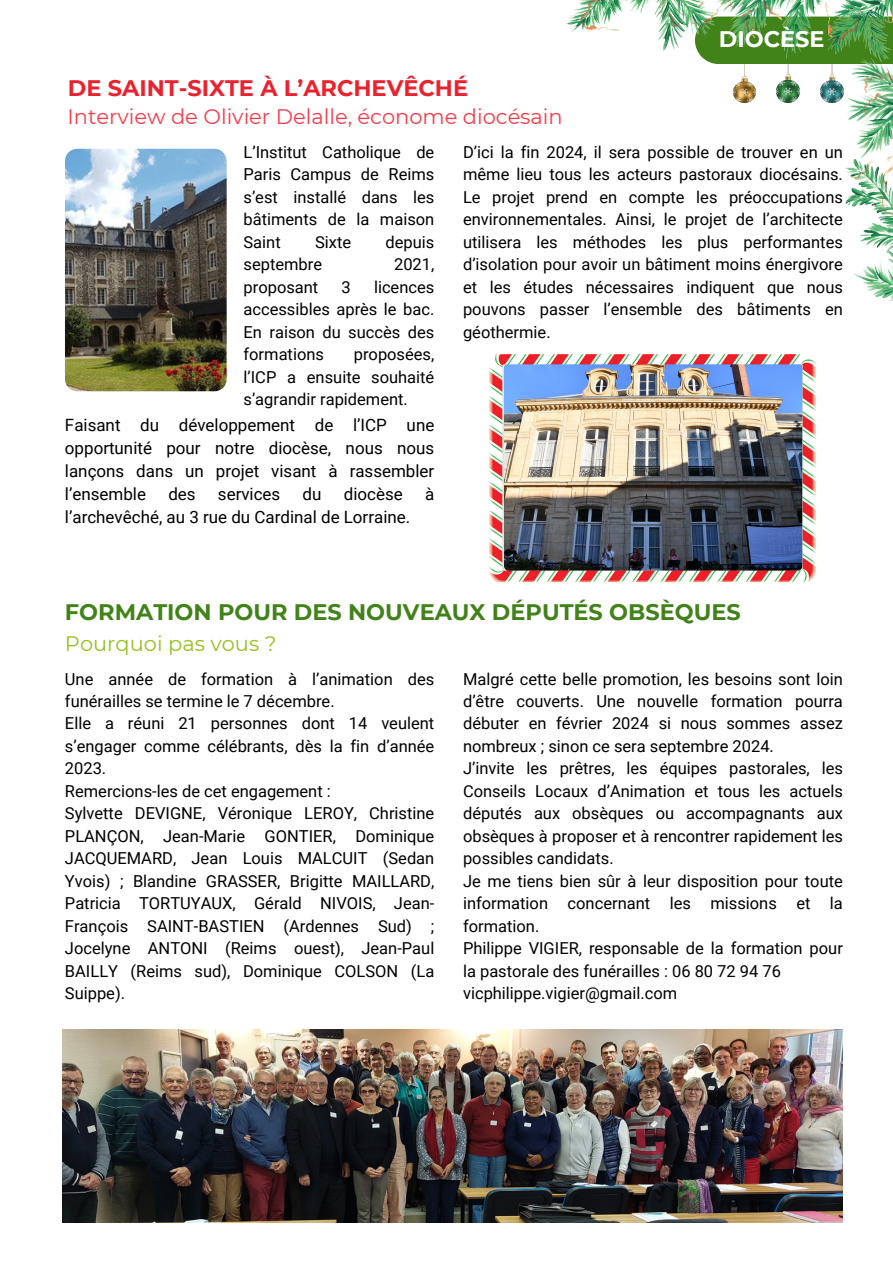
<style>
.page{position:relative;width:893px;height:1264px;background:#fff}
.page>*{position:absolute;margin:0;border:0;box-sizing:border-box;transform-origin:0 0}
.t1{font:700 22.5px "Montserrat";color:#418219}
.t2{font:700 22.5px "Montserrat";color:#eb212e}
.t3{font:700 22.5px "Montserrat";color:#fff}
.t4{font:21px "Montserrat";color:#f63b4b}
.t5{font:21px "Montserrat";color:#95c11e}
.t6{font:16.95px/23.1px "Roboto";color:#000;text-align:justify}
.t7{font:16.5px/22.5px "Roboto";color:#000;text-align:justify}
</style>
<div class="page">
<img style="left:65px;top:149px;width:162px;height:242px;border-radius:12px">
<img style="left:567px;top:0;width:325px;height:301px">
<img style="left:63px;top:1029px;width:779px;height:193px">
<img style="left:489px;top:354px;width:326px;height:227px">
<p class="t2" style="left:68px;top:74px;width:401px">DE SAINT-SIXTE À L’ARCHEVÊCHÉ</p>
<p class="t4" style="left:67px;top:103px;width:496px">Interview de Olivier Delalle, économe diocésain</p>
<p class="t3" style="left:718px;top:25px;width:107px">DIOCÈSE</p>
<p class="t7" style="left:243px;top:141px;width:192px">L’Institut Catholique de Paris Campus de Reims s’est installé dans les bâtiments de la maison Saint</p>
<p class="t7" style="left:315px;top:231px;width:38px">Sixte</p>
<p class="t7" style="left:385px;top:231px;width:50px">depuis</p>
<p class="t7" style="left:243px;top:253px;width:80px">septembre</p>
<p class="t7" style="left:394px;top:253px;width:42px">2021,</p>
<p class="t7" style="left:243px;top:276px;width:76px">proposant</p>
<p class="t7" style="left:341px;top:276px;width:11px">3</p>
<p class="t7" style="left:243px;top:276px;width:192px;text-indent:130px">licences accessibles après le bac.<br>En raison du succès des formations</p>
<p class="t7" style="left:243px;top:343px;width:192px;text-indent:110px">proposées, l’ICP a ensuite souhaité s’agrandir rapidement.</p>
<p class="t6" style="left:65px;top:413px;width:371px">Faisant du développement de l’ICP une opportunité pour notre diocèse, nous nous lançons dans un projet visant à rassembler l’ensemble</p>
<p class="t6" style="left:168px;top:482px;width:29px">des</p>
<p class="t6" style="left:218px;top:482px;width:64px">services</p>
<p class="t6" style="left:302px;top:482px;width:20px">du</p>
<p class="t6" style="left:344px;top:482px;width:60px">diocèse</p>
<p class="t6" style="left:425px;top:482px;width:11px">à</p>
<p class="t6" style="left:65px;top:506px;width:347px">l’archevêché, au 3 rue du Cardinal de Lorraine.</p>
<p class="t7" style="left:463px;top:141px;width:381px">D’ici la fin 2024, il sera possible de trouver en un même lieu tous les acteurs pastoraux diocésains.<br>Le projet prend en compte les préoccupations environnementales. Ainsi, le projet de l’architecte utilisera les méthodes les plus performantes d’isolation pour avoir un bâtiment moins énergivore et les études nécessaires indiquent que nous pouvons passer l’ensemble des bâtiments en géothermie.</p>
<p class="t1" style="left:65px;top:598px;width:677px">FORMATION POUR DES NOUVEAUX DÉPUTÉS OBSÈQUES</p>
<p class="t5" style="left:65px;top:630px;width:213px">Pourquoi pas vous ?</p>
<p class="t7" style="left:65px;top:667px;width:371px">Une année de formation à l’animation des funérailles se termine le 7 décembre.</p>
<p class="t7" style="left:65px;top:712px;width:371px">Elle a réuni 21 personnes dont 14 veulent s’engager comme célébrants, dès la fin d’année 2023.</p>
<p class="t7" style="left:65px;top:780px;width:267px">Remercions-les de cet engagement :</p>
<p class="t7" style="left:65px;top:802px;width:371px">Sylvette DEVIGNE, Véronique LEROY, Christine PLANÇON, Jean-Marie GONTIER, Dominique JACQUEMARD, Jean Louis MALCUIT (Sedan Yvois) ; Blandine GRASSER, Brigitte MAILLARD, Patricia TORTUYAUX, Gérald NIVOIS, Jean-François SAINT-BASTIEN (Ardennes Sud) ; Jocelyne ANTONI (Reims ouest), Jean-Paul BAILLY (Reims sud), Dominique COLSON (La Suippe).</p>
<p class="t7" style="left:463px;top:667px;width:381px">Malgré cette belle promotion, les besoins sont loin d’être couverts. Une nouvelle formation pourra débuter en février 2024 si nous sommes assez nombreux ; sinon ce sera septembre 2024.</p>
<p class="t7" style="left:463px;top:757px;width:381px">J’invite les prêtres, les équipes pastorales, les Conseils Locaux d’Animation et tous les actuels députés aux obsèques ou accompagnants aux obsèques à proposer et à rencontrer rapidement les possibles candidats.</p>
<p class="t7" style="left:463px;top:870px;width:381px">Je me tiens bien sûr à leur disposition pour toute information concernant les missions et la formation.</p>
<p class="t7" style="left:463px;top:937px;width:381px">Philippe VIGIER, responsable de la formation pour la pastorale des funérailles : 06 80 72 94 76</p>
<p class="t7" style="left:463px;top:982px;width:216px">vicphilippe.vigier@gmail.com</p>
</div>
